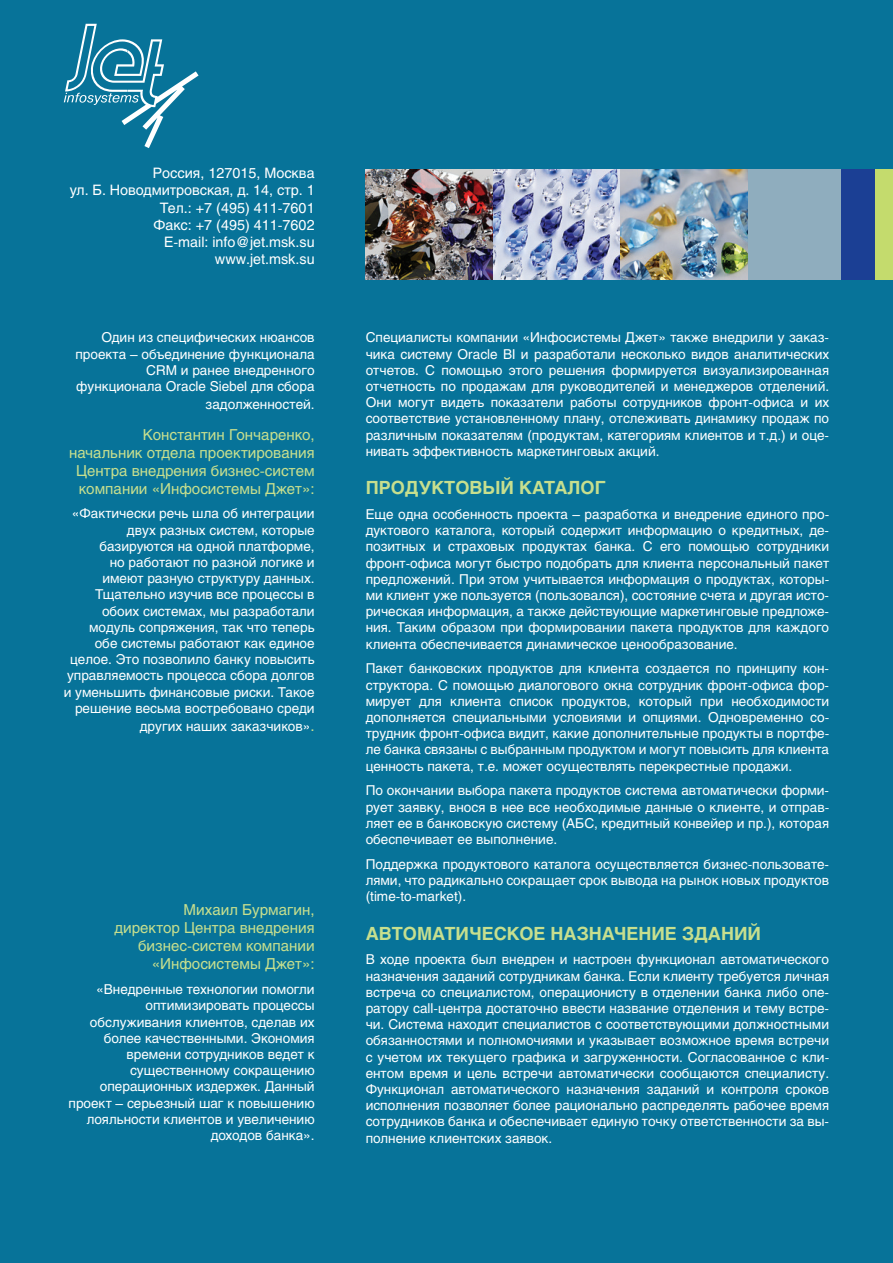
<style>
.page{position:relative;width:893px;height:1263px;background:#077399}
.page>*{position:absolute;margin:0;border:0;box-sizing:border-box;transform-origin:0 0}
.t1{font:700 18px "Helios";color:#c7df8e}
.t2{font:15px/18px "Helios";color:#c7df8e;text-align:right}
.t3{font:14.25px/17.1px "Helios";color:#fff;text-align:right}
.t4{font:13.5px/16.2px "Helios";color:#fff;text-align:justify}
.s1{font-size:15px;color:#c7df8e}
</style>
<div class="page">
<img style="left:366px;top:169px;width:380px;height:111px">
<div style="left:746px;top:169px;width:147px;height:111px;background:#8fadbe"></div>
<div style="left:842px;top:169px;width:51px;height:111px;background:#1b3f94"></div>
<div style="left:876px;top:169px;width:17px;height:111px;background:#c4db6d"></div>
<svg style="left:64px;top:24px;width:135px;height:124px"></svg>
<p class="t3" style="left:70px;top:164px;width:246px">Россия, 127015, Москва<br>ул. Б. Новодмитровская, д. 14, стр. 1<br>Тел.: +7 (495) 411-7601<br>Факс: +7 (495) 411-7602<br>E-mail: info@jet.msk.su www.jet.msk.su</p>
<p class="t4" style="left:75px;top:329px;width:241px;text-align:right">Один из специфических нюансов проекта – объединение функционала<br>CRM и ранее внедренного функционала Oracle Siebel для сбора</p>
<p class="t4" style="left:206px;top:396px;width:111px">задолженностей.</p>
<p class="t2" style="left:69px;top:425px;width:247px">Константин Гончаренко, начальник отдела проектирования<br>Центра внедрения бизнес-систем компании «Инфосистемы Джет»:</p>
<p class="t4" style="left:64px;top:505px;width:252px;text-align:right">«Фактически речь шла об интеграции двух разных систем, которые базируются на одной платформе,<br>но работают по разной логике и<br>имеют разную структуру данных.<br>Тщательно изучив все процессы в обоих системах, мы разработали модуль сопряжения, так что теперь обе системы работают как единое целое. Это позволило банку повысить управляемость процесса сбора долгов и уменьшить финансовые риски. Такое решение весьма востребовано среди</p>
<p class="t4" style="left:140px;top:717px;width:176px">других наших заказчиков»<span class="s1">.</span></p>
<p class="t2" style="left:115px;top:901px;width:202px">Михаил Бурмагин, директор Центра внедрения бизнес-систем компании «Инфосистемы Джет»:</p>
<p class="t4" style="left:69px;top:981px;width:248px;text-align:right">«Внедренные технологии помогли оптимизировать процессы обслуживания клиентов, сделав их более качественными. Экономия времени сотрудников ведет к существенному сокращению операционных издержек. Данный проект – серьезный шаг к повышению лояльности клиентов и увеличению доходов банка».</p>
<p class="t4" style="left:366px;top:329px;width:465px">Специалисты компании «Инфосистемы Джет» также внедрили у заказ&shy;чика систему Oracle BI и разработали несколько видов аналитических отчетов. С помощью этого решения формируется визуализированная отчетность по продажам для руководителей и менеджеров отделений.<br>Они могут видеть показатели работы сотрудников фронт-офиса и их соответствие установленному плану, отслеживать динамику продаж по различным показателям (продуктам, категориям клиентов и т.д.) и оце&shy;нивать эффективность маркетинговых акций.</p>
<h1 class="t1" style="left:366px;top:477px;width:242px">ПРОДУКТОВЫЙ КАТАЛОГ</h1>
<p class="t4" style="left:366px;top:506px;width:465px">Еще одна особенность проекта – разработка и внедрение единого про&shy;дуктового каталога, который содержит информацию о кредитных, де&shy;позитных и страховых продуктах банка. С его помощью сотрудники фронт-офиса могут быстро подобрать для клиента персональный пакет предложений. При этом учитывается информация о продуктах, которы&shy;ми клиент уже пользуется (пользовался), состояние счета и другая исто&shy;рическая информация, а также действующие маркетинговые предложе&shy;ния. Таким образом при формировании пакета продуктов для каждого клиента обеспечивается динамическое ценообразование.</p>
<p class="t4" style="left:366px;top:660px;width:465px">Пакет банковских продуктов для клиента создается по принципу кон&shy;структора. С помощью диалогового окна сотрудник фронт-офиса фор&shy;мирует для клиента список продуктов, который при необходимости дополняется специальными условиями и опциями. Одновременно со&shy;трудник фронт-офиса видит, какие дополнительные продукты в портфе&shy;ле банка связаны с выбранным продуктом и могут повысить для клиента ценность пакета, т.е. может осуществлять перекрестные продажи.</p>
<p class="t4" style="left:366px;top:782px;width:465px">По окончании выбора пакета продуктов система автоматически форми&shy;рует заявку, внося в нее все необходимые данные о клиенте, и отправ&shy;ляет ее в банковскую систему (АБС, кредитный конвейер и пр.), которая обеспечивает ее выполнение.</p>
<p class="t4" style="left:366px;top:855px;width:465px">Поддержка продуктового каталога осуществляется бизнес-пользовате&shy;лями, что радикально сокращает срок вывода на рынок новых продуктов (time-to-market).</p>
<h1 class="t1" style="left:366px;top:923px;width:397px">АВТОМАТИЧЕСКОЕ НАЗНАЧЕНИЕ ЗДАНИЙ</h1>
<p class="t4" style="left:366px;top:951px;width:465px">В ходе проекта был внедрен и настроен функционал автоматического назначения заданий сотрудникам банка. Если клиенту требуется личная встреча со специалистом, операционисту в отделении банка либо опе&shy;ратору call-центра достаточно ввести название отделения и тему встре&shy;чи. Система находит специалистов с соответствующими должностными обязанностями и полномочиями и указывает возможное время встречи с учетом их текущего графика и загруженности. Согласованное с кли&shy;ентом время и цель встречи автоматически сообщаются специалисту.<br>Функционал автоматического назначения заданий и контроля сроков исполнения позволяет более рационально распределять рабочее время сотрудников банка и обеспечивает единую точку ответственности за вы&shy;полнение клиентских заявок.</p>
</div>
